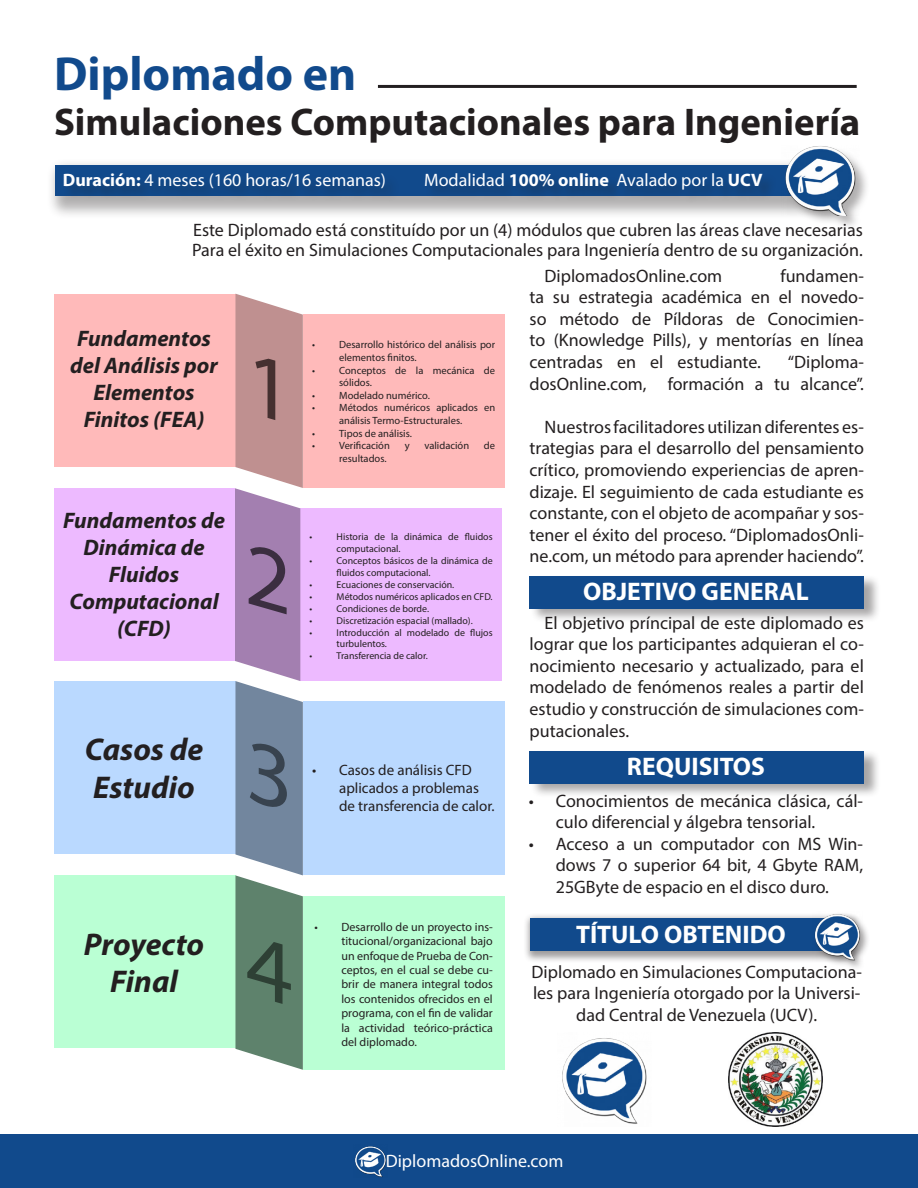
<style>
.page{position:relative;width:918px;height:1188px;background:#fff}
.page>*{position:absolute;margin:0;border:0;box-sizing:border-box;transform-origin:0 0}
.t1{font:700 48px "Myriad Pro";color:#114a8c}
.t2{font:700 38.7px "Myriad Pro";color:#231f20}
.t3{font:italic 700 31.5px/37.8px "Myriad Pro";color:#231f20;text-align:center}
.t4{font:700 25.5px "Myriad Pro";color:#fff}
.t5{font:italic 700 22.5px/27px "Myriad Pro";color:#231f20;text-align:center}
.t6{font:18px/21.6px "Myriad Pro";color:#231f20;text-align:justify}
.t7{font:18px "Myriad Pro";color:#fff}
.t8{font:15px/18px "Myriad Pro";color:#231f20}
.t9{font:12px/14.4px "Myriad Pro";color:#231f20;text-align:justify}
.t10{font:10.5px/12.6px "Myriad Pro";color:#231f20}
.t11{font:9.9px/11.9px "Myriad Pro";color:#231f20}
.s1{font-weight:700}
</style>
<div class="page">
<div style="left:523px;top:913px;width:338px;height:50px;background:#231f20;opacity:.44"></div>
<div style="left:530px;top:918px;width:320px;height:33px;background:#114a8c"></div>
<div style="left:813px;top:912px;width:57px;height:59px;background:#231f20;opacity:.43"></div>
<img style="left:812px;top:912px;width:51px;height:50px">
<div style="left:54px;top:294px;width:181px;height:173px;background:#ffbaba"></div>
<div style="left:54px;top:681px;width:181px;height:173px;background:#bad9ff"></div>
<div style="left:54px;top:875px;width:181px;height:173px;background:#baffd4"></div>
<div style="left:303px;top:314px;width:201px;height:174px;background:#ffbaba"></div>
<div style="left:303px;top:701px;width:201px;height:174px;background:#bad9ff"></div>
<div style="left:303px;top:896px;width:201px;height:174px;background:#baffd4"></div>
<div style="left:300px;top:509px;width:202px;height:172px;background:#edbaff"></div>
<div style="left:54px;top:488px;width:180px;height:173px;background:#edbaff"></div>
<div style="left:530px;top:574px;width:351px;height:49px;background:#231f20;opacity:.4"></div>
<div style="left:530px;top:576px;width:334px;height:33px;background:#114a8c"></div>
<div style="left:530px;top:749px;width:351px;height:49px;background:#231f20;opacity:.4"></div>
<div style="left:530px;top:751px;width:334px;height:33px;background:#114a8c"></div>
<hr style="left:378px;top:85px;width:479px;height:3px;background:#231f20">
<img style="left:562px;top:1038px;width:85px;height:86px">
<img style="left:729px;top:1033px;width:93px;height:94px">
<div style="left:0;top:1134px;width:918px;height:54px;background:#114a8c"></div>
<img style="left:355px;top:1146px;width:31px;height:31px">
<div style="left:46px;top:158px;width:801px;height:61px;background:#231f20;opacity:.35"></div>
<div style="left:55px;top:165px;width:770px;height:31px;background:#114a8c"></div>
<div style="left:785px;top:146px;width:85px;height:85px;background:#231f20;opacity:.35"></div>
<img style="left:782px;top:146px;width:77px;height:70px">
<div style="left:63px;top:173px;width:714px;height:32px;background:#231f20;opacity:.35"></div>
<svg style="left:234px;top:293px;width:69px;height:777px;background:#9a94a0"></svg>
<p class="t1" style="left:54px;top:43px;width:304px">Diplomado en</p>
<p class="t2" style="left:54px;top:97px;width:808px">Simulaciones Computacionales para Ingeniería</p>
<p class="t7" style="left:63px;top:169px;width:325px"><span class="s1">Duración:</span> 4 meses (160 horas/16 semanas)</p>
<p class="t7" style="left:424px;top:169px;width:340px">Modalidad <span class="s1">100% online</span> Avalado por la <span class="s1">UCV</span></p>
<p class="t6" style="left:193px;top:219px;width:671px">Este Diplomado está constituído por un (4) módulos que cubren las áreas clave necesarias</p>
<p class="t6" style="left:192px;top:239px;width:672px">Para el éxito en Simulaciones Computacionales para Ingeniería dentro de su organización.</p>
<p class="t5" style="left:70px;top:324px;width:149px">Fundamentos del Análisis por<br>Elementos</p>
<p class="t5" style="left:84px;top:405px;width:122px">Finitos (FEA)</p>
<p class="t5" style="left:63px;top:506px;width:163px">Fundamentos de</p>
<p class="t5" style="left:83px;top:533px;width:123px">Dinámica de<br>Fluidos</p>
<p class="t5" style="left:69px;top:587px;width:151px">Computacional (CFD)</p>
<p class="t3" style="left:85px;top:730px;width:120px">Casos de</p>
<p class="t3" style="left:93px;top:768px;width:103px">Estudio</p>
<p class="t3" style="left:84px;top:924px;width:122px">Proyecto<br>Final</p>
<p class="t10" style="left:339px;top:338px;width:158px;text-indent:-27px">• Desarrollo histórico del análisis por elementos finitos.</p>
<p class="t10" style="left:339px;top:364px;width:158px;text-indent:-27px">• Conceptos de la mecánica de sólidos.</p>
<p class="t10" style="left:312px;top:389px;width:119px">• Modelado numérico.</p>
<p class="t10" style="left:312px;top:401px;width:185px;text-align:center">• Métodos numéricos aplicados en análisis Termo-Estructurales.</p>
<p class="t10" style="left:312px;top:427px;width:101px">• Tipos de análisis.</p>
<p class="t10" style="left:312px;top:439px;width:79px">• Verificación</p>
<p class="t10" style="left:405px;top:439px;width:6px">y</p>
<p class="t10" style="left:424px;top:439px;width:46px">validación</p>
<p class="t10" style="left:484px;top:439px;width:13px">de</p>
<p class="t10" style="left:339px;top:452px;width:49px">resultados.</p>
<p class="t11" style="left:310px;top:531px;width:4px">•</p>
<p class="t11" style="left:337px;top:531px;width:157px">Historia de la dinámica de fluidos computacional.</p>
<p class="t11" style="left:310px;top:555px;width:4px">•</p>
<p class="t11" style="left:337px;top:555px;width:158px">Conceptos básicos de la dinámica de fluidos computacional.</p>
<p class="t11" style="left:310px;top:579px;width:4px">•</p>
<p class="t11" style="left:337px;top:579px;width:119px">Ecuaciones de conservación.</p>
<p class="t11" style="left:310px;top:590px;width:4px">•</p>
<p class="t11" style="left:337px;top:590px;width:157px">Métodos numéricos aplicados en CFD.</p>
<p class="t11" style="left:310px;top:602px;width:4px">•</p>
<p class="t11" style="left:337px;top:602px;width:94px">Condiciones de borde.</p>
<p class="t11" style="left:310px;top:614px;width:4px">•</p>
<p class="t11" style="left:337px;top:614px;width:138px">Discretización espacial (mallado).</p>
<p class="t11" style="left:310px;top:626px;width:4px">•</p>
<p class="t11" style="left:337px;top:626px;width:157px">Introducción al modelado de flujos turbulentos.</p>
<p class="t11" style="left:310px;top:650px;width:4px">•</p>
<p class="t11" style="left:337px;top:650px;width:93px">Transferencia de calor.</p>
<p class="t8" style="left:339px;top:760px;width:157px;text-indent:-27px">• Casos de análisis CFD aplicados a problemas de transferencia de calor.</p>
<p class="t9" style="left:341px;top:919px;width:153px;text-indent:-27px">• Desarrollo de un proyecto ins&shy;titucional/organizacional bajo un enfoque de Prueba de Con&shy;ceptos, en el cual se debe cu&shy;brir de manera integral todos los contenidos ofrecidos en el programa, con el fin de validar la actividad teórico-práctica del diplomado.</p>
<p class="t6" style="left:530px;top:265px;width:336px;text-indent:251px">fundamen&shy;ta su estrategia académica en el novedo&shy;so método de Píldoras de Conocimien&shy;to (Knowledge Pills), y mentorías en línea centradas en el estudiante.</p>
<p class="t6" style="left:545px;top:265px;width:179px">DiplomadosOnline.com</p>
<p class="t6" style="left:530px;top:351px;width:336px;text-align:right">“Diploma-<br>dosOnline.com, formación a tu alcance”.</p>
<p class="t6" style="left:530px;top:416px;width:336px;text-indent:15px">Nuestros facilitadores utilizan diferentes es&shy;trategias para el desarrollo del pensamiento crítico, promoviendo experiencias de apren&shy;dizaje. El seguimiento de cada estudiante es constante, con el objeto de acompañar y sos&shy;tener el éxito del proceso. “DiplomadosOnli&shy;ne.com, un método para aprender haciendo”.</p>
<p class="t4" style="left:583px;top:575px;width:227px">OBJETIVO GENERAL</p>
<p class="t6" style="left:530px;top:612px;width:336px;text-indent:15px">El objetivo príncipal de este diplomado es lograr que los participantes adquieran el co&shy;nocimiento necesario y actualizado, para el modelado de fenómenos reales a partir del estudio y construcción de simulaciones com&shy;putacionales.</p>
<p class="t4" style="left:627px;top:750px;width:140px">REQUISITOS</p>
<p class="t6" style="left:556px;top:790px;width:309px;text-indent:-27px">• Conocimientos de mecánica clásica, cál&shy;culo diferencial y álgebra tensorial.</p>
<p class="t6" style="left:556px;top:833px;width:309px;text-indent:-27px">• Acceso a un computador con MS Win&shy;dows 7 o superior 64 bit, 4 Gbyte RAM, 25GByte de espacio en el disco duro.</p>
<p class="t4" style="left:576px;top:918px;width:211px">TÍTULO OBTENIDO</p>
<p class="t6" style="left:532px;top:961px;width:332px;text-align:center">Diplomado en Simulaciones Computaciona&shy;les para Ingeniería otorgado por la Universi&shy;dad Central de Venezuela (UCV).</p>
<p class="t7" style="left:386px;top:1149px;width:179px">DiplomadosOnline.com</p>
</div>
